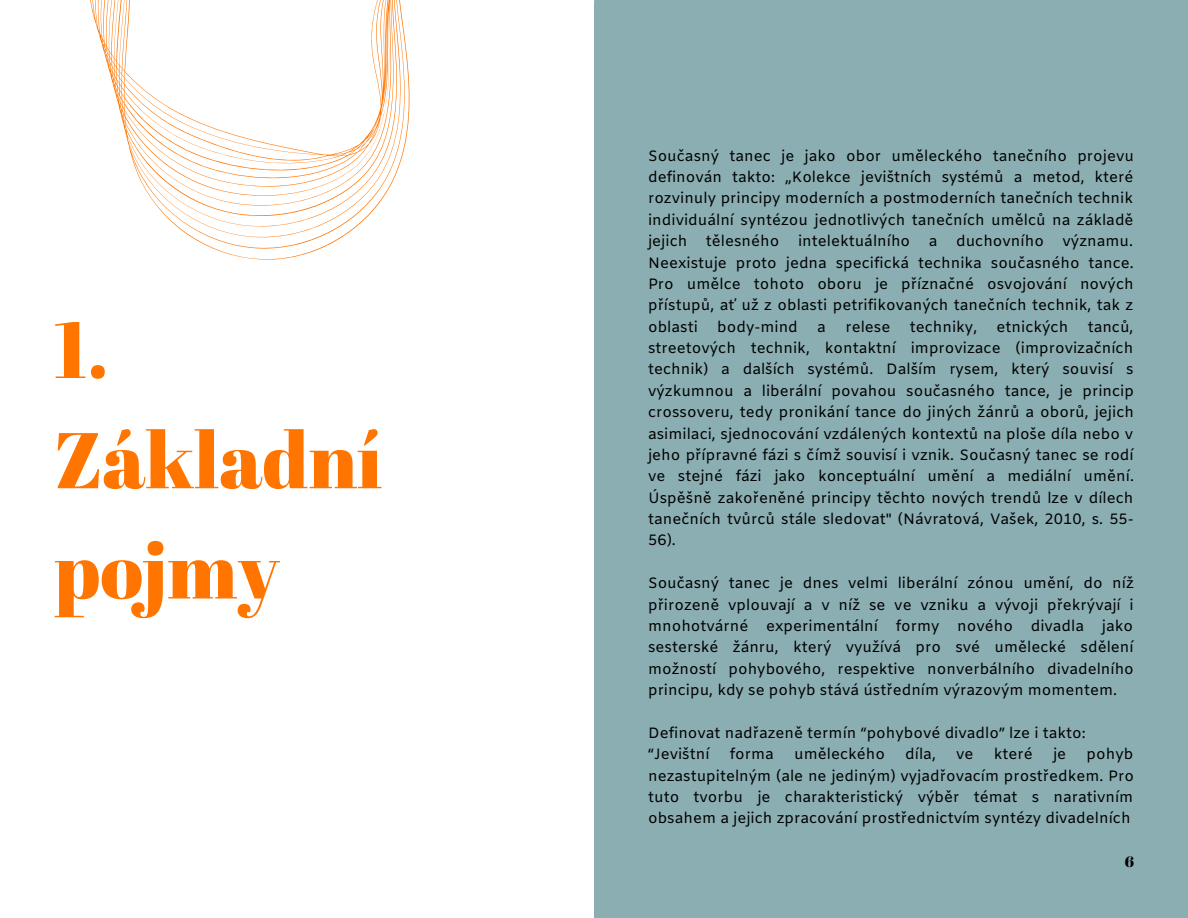
<style>
.page{position:relative;width:1188px;height:918px;background:#fff}
.page>*{position:absolute;margin:0;border:0;box-sizing:border-box;transform-origin:0 0}
.t1{font:78.75px/110.2px "Abril Fatface";color:#ff7500}
.t2{font:15px/21.3px "Amiko";color:#000;text-align:justify}
.t3{font:15px "Abril Fatface";color:#000}
</style>
<div class="page">
<div style="left:594px;top:0;width:594px;height:918px;background:#8baeb3"></div>
<svg style="left:90px;top:0;width:517px;height:274px"></svg>
<h1 class="t1" style="left:54px;top:293px;width:330px">1.<br>Základní pojmy</h1>
<p class="t2" style="left:648px;top:146px;width:487px">Současný tanec je jako obor uměleckého tanečního projevu definován takto: „Kolekce jevištních systémů a metod, které rozvinuly principy moderních a postmoderních tanečních technik individuální syntézou jednotlivých tanečních umělců na základě jejich tělesného intelektuálního a duchovního významu.<br>Neexistuje proto jedna specifická technika současného tance.<br>Pro umělce tohoto oboru je příznačné osvojování nových přístupů, ať už z oblasti petrifikovaných tanečních technik, tak z oblasti</p>
<p class="t2" style="left:648px;top:317px;width:487px;text-indent:440px">tanců, streetových technik, kontaktní improvizace (improvizačních technik) a dalších systémů. Dalším rysem, který souvisí s výzkumnou a liberální povahou současného tance, je princip crossoveru, tedy pronikání tance do jiných žánrů a oborů, jejich asimilaci, sjednocování vzdálených kontextů na ploše díla nebo v jeho přípravné fázi s čímž souvisí i vznik. Současný tanec se rodí ve stejné fázi jako konceptuální umění a mediální umění.<br>Úspěšně zakořeněné principy těchto nových trendů lze v dílech tanečních tvůrců stále sledovat" (Návratová, Vašek, 2010, s. 55- 56).</p>
<p class="t2" style="left:648px;top:574px;width:487px">Současný tanec je dnes velmi liberální zónou umění, do níž přirozeně vplouvají a v níž se ve vzniku a vývoji překrývají i mnohotvárné experimentální formy nového divadla jako sesterské žánru, který využívá pro své umělecké sdělení možností pohybového, respektive nonverbálního divadelního principu, kdy se pohyb stává ústředním výrazovým momentem.</p>
<p class="t2" style="left:648px;top:723px;width:439px">Definovat nadřazeně termín “pohybové divadlo” lze i takto: “Jevištní</p>
<p class="t2" style="left:717px;top:317px;width:82px">body-mind</p>
<p class="t2" style="left:817px;top:317px;width:10px">a</p>
<p class="t2" style="left:845px;top:317px;width:46px">relese</p>
<p class="t2" style="left:910px;top:317px;width:69px">techniky,</p>
<p class="t2" style="left:997px;top:317px;width:73px">etnických</p>
<p class="t2" style="left:730px;top:745px;width:46px">forma</p>
<p class="t2" style="left:794px;top:745px;width:92px">uměleckého</p>
<p class="t2" style="left:905px;top:745px;width:32px">díla,</p>
<p class="t2" style="left:956px;top:745px;width:19px">ve</p>
<p class="t2" style="left:994px;top:745px;width:40px">které</p>
<p class="t2" style="left:1053px;top:745px;width:15px">je</p>
<p class="t2" style="left:648px;top:745px;width:487px;text-indent:438px">pohyb nezastupitelným (ale ne jediným) vyjadřovacím prostředkem. Pro tuto tvorbu je charakteristický výběr témat s narativním obsahem a jejich zpracování prostřednictvím syntézy divadelních</p>
<p class="t3" style="left:1125px;top:851px;width:11px">6</p>
</div>
